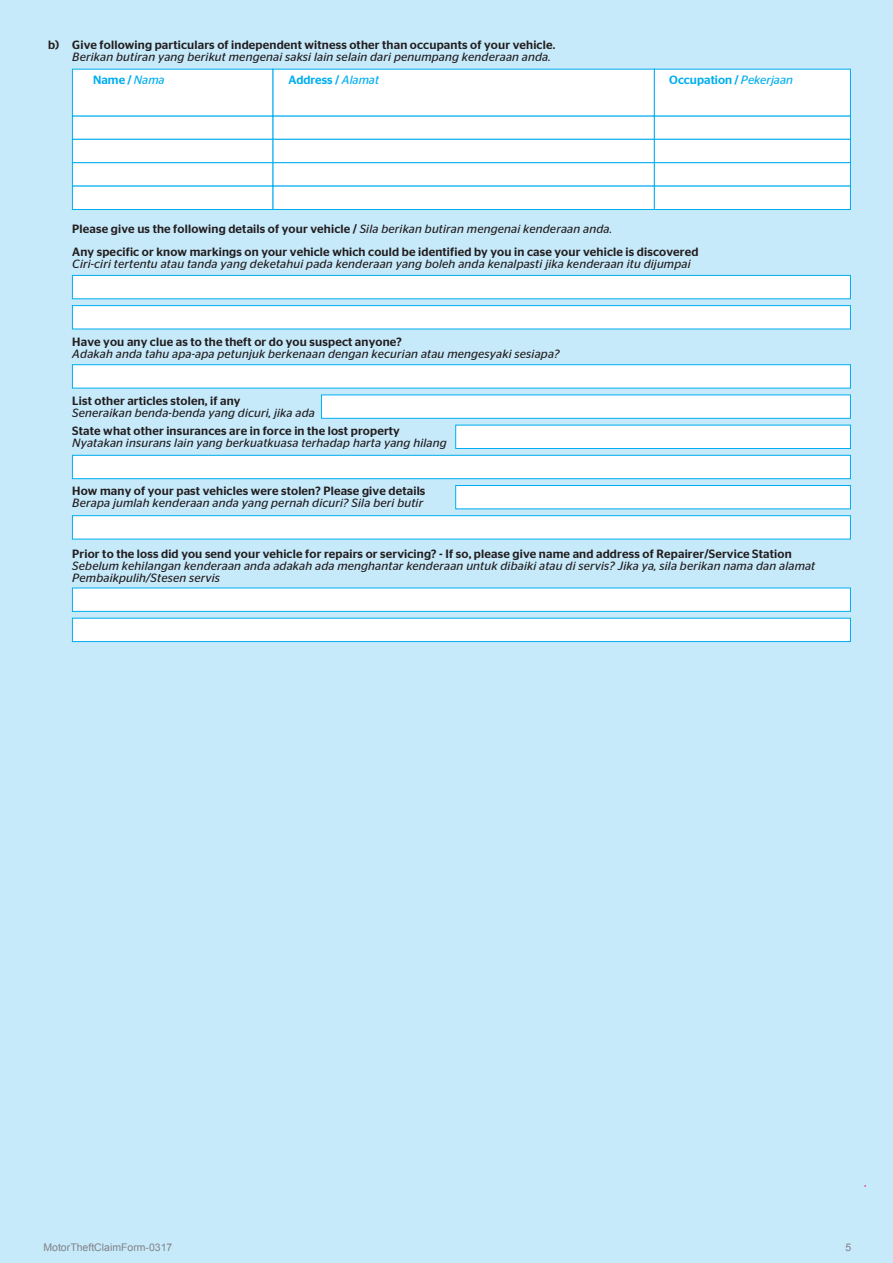
<style>
.page{position:relative;width:893px;height:1263px;background:#c7eafb}
.page>*{position:absolute;margin:0;border:0;box-sizing:border-box;transform-origin:0 0}
.t1{font:500 12px/22.5px "Stag Sans";letter-spacing:.015em;color:#231f20}
.t2{font:italic 12px/12px "Stag Sans";letter-spacing:.015em;color:#231f20}
.t3{font:500 12px "Stag Sans";color:#00aeef}
.t4{font:10.5px "Arial";color:#808285}
.s1{font-weight:400;font-style:italic}
</style>
<div class="page">
<div style="left:72px;top:588px;width:779px;height:24px;background:#fff;border:1px solid #00aeef"></div>
<div style="left:72px;top:618px;width:779px;height:24px;background:#fff;border:1px solid #00aeef"></div>
<div style="left:455px;top:485px;width:396px;height:24px;background:#fff;border:1px solid #00aeef"></div>
<div style="left:72px;top:515px;width:779px;height:24px;background:#fff;border:1px solid #00aeef"></div>
<div style="left:455px;top:425px;width:396px;height:24px;background:#fff;border:1px solid #00aeef"></div>
<div style="left:72px;top:455px;width:779px;height:24px;background:#fff;border:1px solid #00aeef"></div>
<div style="left:72px;top:364px;width:779px;height:24px;background:#fff;border:1px solid #00aeef"></div>
<div style="left:321px;top:395px;width:530px;height:23px;background:#fff"></div>
<div style="left:72px;top:275px;width:779px;height:24px;background:#fff;border:1px solid #00aeef"></div>
<div style="left:72px;top:305px;width:779px;height:24px;background:#fff;border:1px solid #00aeef"></div>
<div style="left:654px;top:116px;width:197px;height:24px;background:#fff"></div>
<div style="left:273px;top:116px;width:381px;height:24px;background:#fff"></div>
<div style="left:72px;top:116px;width:201px;height:24px;background:#fff"></div>
<div style="left:654px;top:69px;width:197px;height:47px;background:#fff"></div>
<div style="left:273px;top:69px;width:381px;height:47px;background:#fff"></div>
<div style="left:72px;top:69px;width:201px;height:47px;background:#fff"></div>
<div style="left:654px;top:139px;width:197px;height:24px;background:#fff;border:1px solid #00aeef"></div>
<div style="left:273px;top:139px;width:381px;height:24px;background:#fff;border:1px solid #00aeef"></div>
<div style="left:72px;top:139px;width:201px;height:24px;background:#fff;border:1px solid #00aeef"></div>
<div style="left:654px;top:162px;width:197px;height:24px;background:#fff;border:1px solid #00aeef"></div>
<div style="left:273px;top:162px;width:381px;height:24px;background:#fff;border:1px solid #00aeef"></div>
<div style="left:72px;top:162px;width:201px;height:24px;background:#fff;border:1px solid #00aeef"></div>
<div style="left:654px;top:186px;width:197px;height:24px;background:#fff;border:1px solid #00aeef"></div>
<div style="left:273px;top:186px;width:381px;height:24px;background:#fff;border:1px solid #00aeef"></div>
<div style="left:72px;top:186px;width:201px;height:24px;background:#fff;border:1px solid #00aeef"></div>
<p class="t1" style="left:48px;top:33px;width:509px">b) Give following particulars of independent witness other than occupants of your vehicle.</p>
<p class="t2" style="left:72px;top:51px;width:480px">Berikan butiran yang berikut mengenai saksi lain selain dari penumpang kenderaan anda.</p>
<p class="t3" style="left:93px;top:73px;width:73px">Name / <span class="s1">Nama</span></p>
<p class="t3" style="left:288px;top:73px;width:92px">Address / <span class="s1">Alamat</span></p>
<p class="t3" style="left:669px;top:73px;width:125px">Occupation / <span class="s1">Pekerjaan</span></p>
<p class="t1" style="left:72px;top:218px;width:628px">Please give us the following details of your vehicle / <span class="s1">Sila berikan butiran mengenai kenderaan anda.<br></span>Any specific or know markings on your vehicle which could be identified by you in case your vehicle is discovered</p>
<p class="t2" style="left:72px;top:258px;width:620px">Ciri-ciri tertentu atau tanda yang deketahui pada kenderaan yang boleh anda kenalpasti jika kenderaan itu dijumpai</p>
<p class="t1" style="left:72px;top:331px;width:331px">Have you any clue as to the theft or do you suspect anyone?</p>
<p class="t2" style="left:72px;top:348px;width:489px">Adakah anda tahu apa-apa petunjuk berkenaan dengan kecurian atau mengesyaki sesiapa?</p>
<p class="t1" style="left:72px;top:389px;width:170px">List other articles stolen, if any</p>
<p class="t2" style="left:72px;top:407px;width:244px">Seneraikan benda-benda yang dicuri, jika ada</p>
<p class="t1" style="left:72px;top:419px;width:329px">State what other insurances are in force in the lost property</p>
<p class="t2" style="left:72px;top:437px;width:376px">Nyatakan insurans lain yang berkuatkuasa terhadap harta yang hilang</p>
<p class="t1" style="left:72px;top:479px;width:355px">How many of your past vehicles were stolen? Please give details</p>
<p class="t2" style="left:72px;top:497px;width:352px">Berapa jumlah kenderaan anda yang pernah dicuri? Sila beri butir</p>
<p class="t1" style="left:72px;top:542px;width:721px">Prior to the loss did you send your vehicle for repairs or servicing? - If so, please give name and address of Repairer/Service Station</p>
<p class="t2" style="left:72px;top:560px;width:745px">Sebelum kehilangan kenderaan anda adakah ada menghantar kenderaan untuk dibaiki atau di servis? Jika ya, sila berikan nama dan alamat<br>Pembaikpulih/Stesen servis</p>
<p class="t4" style="left:43px;top:1240px;width:130px">MotorTheftClaimForm-0317</p>
<p class="t4" style="left:846px;top:1240px;width:7px">5</p>
</div>
